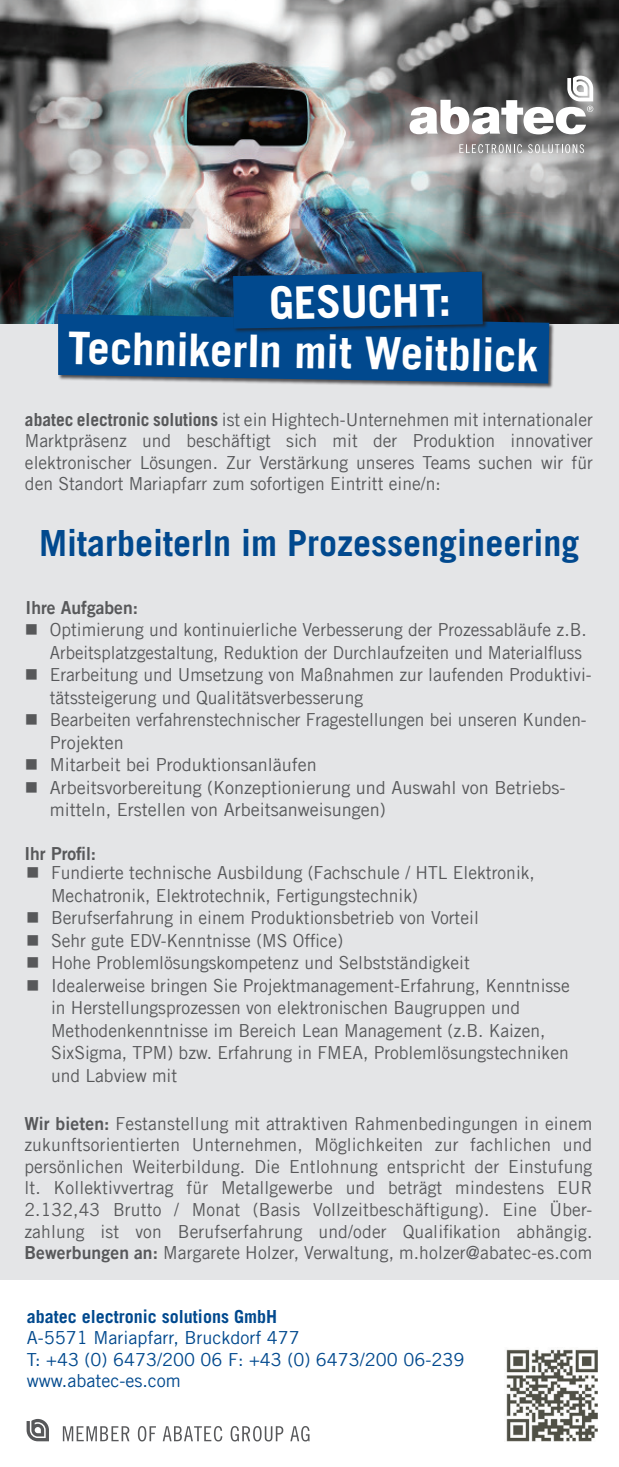
<style>
.page{position:relative;width:619px;height:1467px;background:#fff}
.page>*{position:absolute;margin:0;border:0;box-sizing:border-box;transform-origin:0 0}
.t1{font:700 45px "Trade Gothic LT Com";color:#fff}
.t2{font:700 36px "Trade Gothic LT Com";color:#01498e}
.t3{font:18px/21.6px "Trade Gothic LT Com";color:#57585a}
.t4{font:18px/21.6px "Trade Gothic LT Com";color:#01498e}
.t5{font:18px/22.5px "Trade Gothic LT Com";color:#57585a;scale:.96 1}
.t6{font:700 18px "Trade Gothic LT Com";color:#01498e}
.t7{font:18px "Trade Gothic LT Com Bd 2";color:#57585a}
.s1{font-weight:700}
.s2{font-family:"Trade Gothic LT Com Bd 2"}
</style>
<div class="page">
<div style="left:0;top:322px;width:619px;height:958px;background:#e4e5e7"></div>
<img style="left:0;top:0;width:619px;height:324px">
<svg style="left:459px;top:144px;width:63px;height:9px"></svg>
<svg style="left:528px;top:144px;width:56px;height:9px"></svg>
<svg style="left:409px;top:76px;width:184px;height:59px"></svg>
<div style="left:58px;top:313px;width:496px;height:76px;background:#231f20;opacity:.75"></div>
<svg style="left:58px;top:272px;width:491px;height:111px;background:#114f86"></svg>
<svg style="left:27px;top:1419px;width:22px;height:22px"></svg>
<svg style="left:63px;top:1426px;width:66px;height:15px"></svg>
<svg style="left:138px;top:1426px;width:18px;height:15px"></svg>
<svg style="left:163px;top:1426px;width:59px;height:15px"></svg>
<svg style="left:230px;top:1426px;width:53px;height:15px"></svg>
<svg style="left:290px;top:1426px;width:19px;height:15px"></svg>
<img style="left:506px;top:1349px;width:91px;height:92px">
<h1 class="t1" style="left:269px;top:276px;width:183px;rotate:-1deg">GESUCHT:</h1>
<h1 class="t1" style="left:69px;top:320px;width:472px;rotate:1deg">TechnikerIn mit Weitblick</h1>
<p class="t3" style="left:25px;top:408px;width:569px;text-align:justify"><span class="s1">abatec electronic solutions</span> ist ein Hightech-Unternehmen mit internationaler Marktpräsenz und beschäftigt sich mit der Produktion innovativer elektronischer Lösungen. Zur Verstärkung unseres Teams suchen wir für den Standort Mariapfarr zum sofortigen Eintritt eine/n:</p>
<h2 class="t2" style="left:39px;top:521px;width:542px">MitarbeiterIn im Prozessengineering</h2>
<p class="t7" style="left:26px;top:596px;width:114px">Ihre Aufgaben:</p>
<p class="t3" style="left:25px;top:618px;width:563px;line-height:22.5px;text-align:right">■ Optimierung und kontinuierliche Verbesserung der Prozessabläufe z.B.<br>Arbeitsplatzgestaltung, Reduktion der Durchlaufzeiten und Materialfluss</p>
<p class="t3" style="left:50px;top:663px;width:543px;line-height:22.5px;text-indent:-25px">■ Erarbeitung und Umsetzung von Maßnahmen zur laufenden Produktivi&shy;tätssteigerung und Qualitätsverbesserung</p>
<p class="t5" style="left:50px;top:708px;width:561px;text-indent:-25px">■ Bearbeiten verfahrenstechnischer Fragestellungen bei unseren Kunden-<br>Projekten</p>
<p class="t3" style="left:25px;top:754px;width:293px">■ Mitarbeit bei Produktionsanläufen</p>
<p class="t3" style="left:50px;top:776px;width:517px;line-height:22.5px;text-indent:-25px">■ Arbeitsvorbereitung (Konzeptionierung und Auswahl von Betriebs&shy;mitteln, Erstellen von Arbeitsanweisungen)</p>
<p class="t7" style="left:24px;top:842px;width:73px">Ihr Profil:</p>
<p class="t3" style="left:51px;top:861px;width:485px;line-height:22.5px;text-indent:-25px">■ Fundierte technische Ausbildung (Fachschule / HTL Elektronik,<br>Mechatronik, Elektrotechnik, Fertigungstechnik)</p>
<p class="t3" style="left:26px;top:907px;width:454px">■ Berufserfahrung in einem Produktionsbetrieb von Vorteil</p>
<p class="t3" style="left:26px;top:929px;width:318px">■ Sehr gute EDV-Kenntnisse (MS Office)</p>
<p class="t3" style="left:26px;top:952px;width:445px">■ Hohe Problemlösungskompetenz und Selbstständigkeit</p>
<p class="t3" style="left:51px;top:974px;width:520px;line-height:22.5px;text-indent:-25px">■ Idealerweise bringen Sie Projektmanagement-Erfahrung, Kenntnisse in Herstellungsprozessen von elektronischen Baugruppen und Methodenkenntnisse im Bereich Lean Management (z.B. Kaizen, SixSigma, TPM) bzw. Erfahrung in FMEA, Problemlösungstechniken und Labview mit</p>
<p class="t3" style="left:24px;top:1112px;width:569px;text-align:justify"><span class="s2">Wir bieten:</span> Festanstellung mit attraktiven Rahmenbedingungen in einem zukunftsorientierten Unternehmen, Möglichkeiten zur fachlichen und persönlichen Weiterbildung. Die Entlohnung entspricht der Einstufung lt. Kollektivvertrag für Metallgewerbe und beträgt mindestens EUR 2.132,43 Brutto / Monat (Basis Vollzeitbeschäftigung). Eine Über&shy;zahlung ist von Berufserfahrung und/oder Qualifikation abhängig.<br><span class="s2">Bewerbungen an:</span> Margarete Holzer, Verwaltung, m.holzer@abatec-es.com</p>
<p class="t6" style="left:27px;top:1305px;width:252px">abatec electronic solutions GmbH</p>
<p class="t4" style="left:27px;top:1327px;width:439px">A-5571 Mariapfarr, Bruckdorf 477<br>T: +43 (0) 6473/200 06 F: +43 (0) 6473/200 06-239 www.abatec-es.com</p>
</div>
